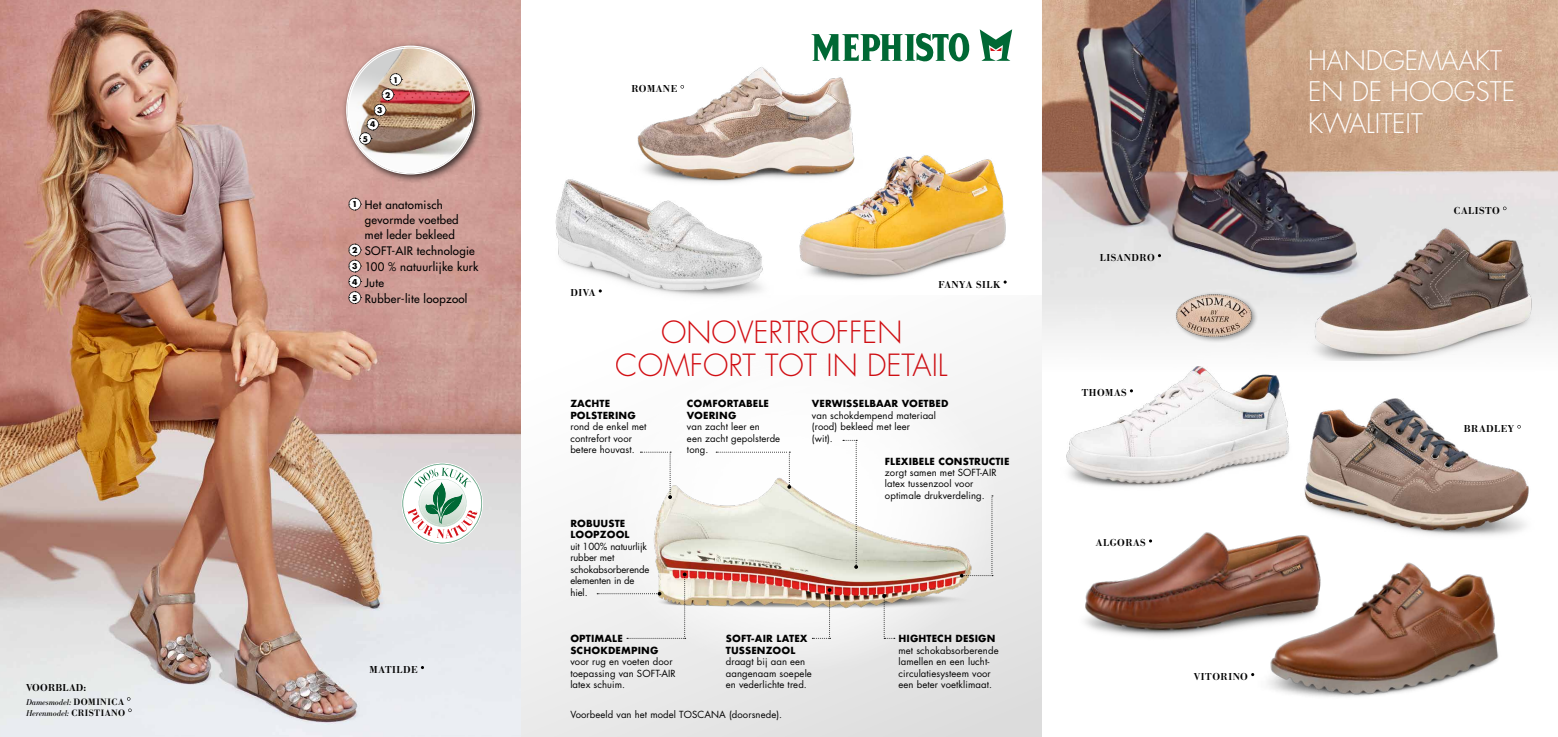
<style>
.page{position:relative;width:1558px;height:737px;background:#fff}
.page>*{position:absolute;margin:0;border:0;box-sizing:border-box;transform-origin:0 0}
.t1{font:300 29.75px/33.2px "Futura";color:#d40f14;text-align:center}
.t2{font:300 26.25px/31.5px "Futura";color:#fff}
.t3{font:11.46px/15.8px "Futura";letter-spacing:.025em;color:#000}
.t4{font:600 10.5px "Bodoni Antiqua T";letter-spacing:.05em;color:#000}
.t5{font:600 10.5px "Bodoni Antiqua T";letter-spacing:.02em;color:#000}
.t6{font:9.54px/11.5px "Futura";letter-spacing:.01em;color:#000}
.t7{font:700 9.54px/11.5px "Futura";letter-spacing:.01em;color:#000}
.t8{font:9.54px/11.5px "Futura";letter-spacing:-.01em;color:#000}
.t9{font:italic 8.75px/11.4px "Bodoni Antiqua T";color:#000}
.t10{font:700 7.7px "Futura";color:#000}
.s1{font-weight:600;font-style:normal;font-size:9.62px}
</style>
<div class="page">
<img style="left:799px;top:155px;width:208px;height:129px">
<img style="left:1085px;top:532px;width:199px;height:105px">
<img style="left:1244px;top:545px;width:255px;height:152px">
<img style="left:1066px;top:371px;width:218px;height:116px">
<img style="left:0;top:0;width:392px;height:737px">
<img style="left:392px;top:0;width:129px;height:737px">
<img style="left:1042px;top:0;width:516px;height:371px">
<img style="left:1284px;top:398px;width:245px;height:152px">
<img style="left:555px;top:179px;width:208px;height:116px">
<img style="left:625px;top:67px;width:249px;height:128px">
<svg style="left:1003px;top:280px;width:3px;height:4px"></svg>
<svg style="left:680px;top:85px;width:4px;height:4px"></svg>
<div style="left:521px;top:295px;width:521px;height:442px;background:linear-gradient(to bottom,#fff,#e3e3e3)"></div>
<div style="left:598px;top:344px;width:403px;height:328px;background:#fff;border-radius:50%"></div>
<svg style="left:811px;top:33px;width:159px;height:29px"></svg>
<svg style="left:979px;top:29px;width:33px;height:32px"></svg>
<img style="left:1302px;top:224px;width:256px;height:137px">
<img style="left:638px;top:418px;width:338px;height:213px">
<svg style="left:843px;top:440px;width:15px;height:129px"></svg>
<svg style="left:597px;top:572px;width:89px;height:67px"></svg>
<svg style="left:640px;top:451px;width:32px;height:48px"></svg>
<svg style="left:716px;top:451px;width:75px;height:38px"></svg>
<svg style="left:812px;top:588px;width:19px;height:51px"></svg>
<svg style="left:960px;top:495px;width:33px;height:82px"></svg>
<svg style="left:882px;top:594px;width:13px;height:45px"></svg>
<div style="left:1174px;top:291px;width:85px;height:52px;background:#000;opacity:.45"></div>
<img style="left:1176px;top:290px;width:76px;height:49px">
<svg style="left:402px;top:464px;width:80px;height:79px"></svg>
<svg style="left:348px;top:198px;width:14px;height:13px"></svg>
<svg style="left:348px;top:243px;width:14px;height:61px"></svg>
<div style="left:342px;top:41px;width:143px;height:143px;background:#000;opacity:.75"></div>
<img style="left:347px;top:47px;width:127px;height:126px;border-radius:63px">
<svg style="left:359px;top:73px;width:43px;height:72px"></svg>
<svg style="left:128px;top:708px;width:4px;height:4px"></svg>
<p class="t5" style="left:26px;top:681px;width:62px">VOORBLAD:</p>
<p class="t9" style="left:26px;top:696px;width:101px">Damesmodel: <span class="s1">DOMINICA<br></span>Herenmodel: <span class="s1">CRISTIANO</span></p>
<p class="t10" style="left:393px;top:74px;width:7px">1</p>
<p class="t10" style="left:385px;top:89px;width:7px">2</p>
<p class="t10" style="left:377px;top:105px;width:7px">3</p>
<p class="t10" style="left:370px;top:119px;width:7px">4</p>
<p class="t10" style="left:363px;top:133px;width:7px">5</p>
<p class="t3" style="left:365px;top:197px;width:95px;line-height:14.9px;text-indent:-13px"><sup>1</sup> Het anatomisch gevormde voetbed met leder bekleed</p>
<p class="t3" style="left:352px;top:243px;width:128px"><sup>2</sup> SOFT-AIR technologie<br><sup>3</sup> 100 % natuurlijke kurk<br><sup>4</sup> Jute<br><sup>5</sup> Rubber-lite loopzool</p>
<p class="t4" style="left:370px;top:663px;width:50px">MATILDE</p>
<p class="t4" style="left:631px;top:83px;width:47px">ROMANE</p>
<p class="t4" style="left:570px;top:287px;width:26px">DIVA</p>
<p class="t4" style="left:938px;top:278px;width:63px">FANYA SILK</p>
<h1 class="t1" style="left:616px;top:315px;width:333px">ONOVERTROFFEN<br>COMFORT TOT IN DETAIL</h1>
<p class="t7" style="left:570px;top:398px;width:67px">ZACHTE<br>POLSTERING</p>
<p class="t6" style="left:570px;top:421px;width:78px">rond de enkel met contrefort voor betere houvast.</p>
<p class="t7" style="left:570px;top:517px;width:61px">ROBUUSTE<br>LOOPZOOL</p>
<p class="t8" style="left:570px;top:540px;width:81px">uit 100% natuurlijk rubber met schokabsorberende elementen in de hiel.</p>
<p class="t7" style="left:687px;top:398px;width:84px">COMFORTABELE<br>VOERING</p>
<p class="t6" style="left:687px;top:421px;width:95px">van zacht leer en<br>een zacht gepolsterde tong.</p>
<p class="t7" style="left:812px;top:398px;width:138px">VERWISSELBAAR VOETBED</p>
<p class="t6" style="left:812px;top:409px;width:126px">van schokdempend materiaal (rood) bekleed met leer<br>(wit).</p>
<p class="t7" style="left:885px;top:455px;width:126px">FLEXIBELE CONSTRUCTIE</p>
<p class="t6" style="left:885px;top:466px;width:113px">zorgt samen met SOFT-AIR latex tussenzool voor optimale drukverdeling.</p>
<p class="t7" style="left:570px;top:633px;width:90px">OPTIMALE<br>SCHOKDEMPING</p>
<p class="t6" style="left:570px;top:655px;width:107px">voor rug en voeten door toepassing van SOFT-AIR latex schuim.</p>
<p class="t7" style="left:726px;top:633px;width:83px">SOFT-AIR LATEX<br>TUSSENZOOL</p>
<p class="t6" style="left:726px;top:655px;width:88px">draagt bij aan een aangenaam soepele en vederlichte tred.</p>
<p class="t7" style="left:898px;top:633px;width:98px">HIGHTECH DESIGN</p>
<p class="t6" style="left:898px;top:644px;width:102px">met schokabsorberende lamellen en een lucht&shy;circulatiesysteem voor een beter voetklimaat.</p>
<p class="t6" style="left:570px;top:709px;width:213px">Voorbeeld van het model TOSCANA (doorsnede).</p>
<p class="t4" style="left:1100px;top:251px;width:56px">LISANDRO</p>
<p class="t4" style="left:1082px;top:387px;width:46px">THOMAS</p>
<p class="t4" style="left:1096px;top:537px;width:51px">ALGORAS</p>
<p class="t4" style="left:1194px;top:670px;width:56px">VITORINO</p>
<h2 class="t2" style="left:1308px;top:45px;width:208px">HANDGEMAAKT<br>EN DE HOOGSTE<br>KWALITEIT</h2>
<p class="t4" style="left:1453px;top:204px;width:48px">CALISTO</p>
<p class="t4" style="left:1464px;top:423px;width:52px">BRADLEY</p>
</div>
